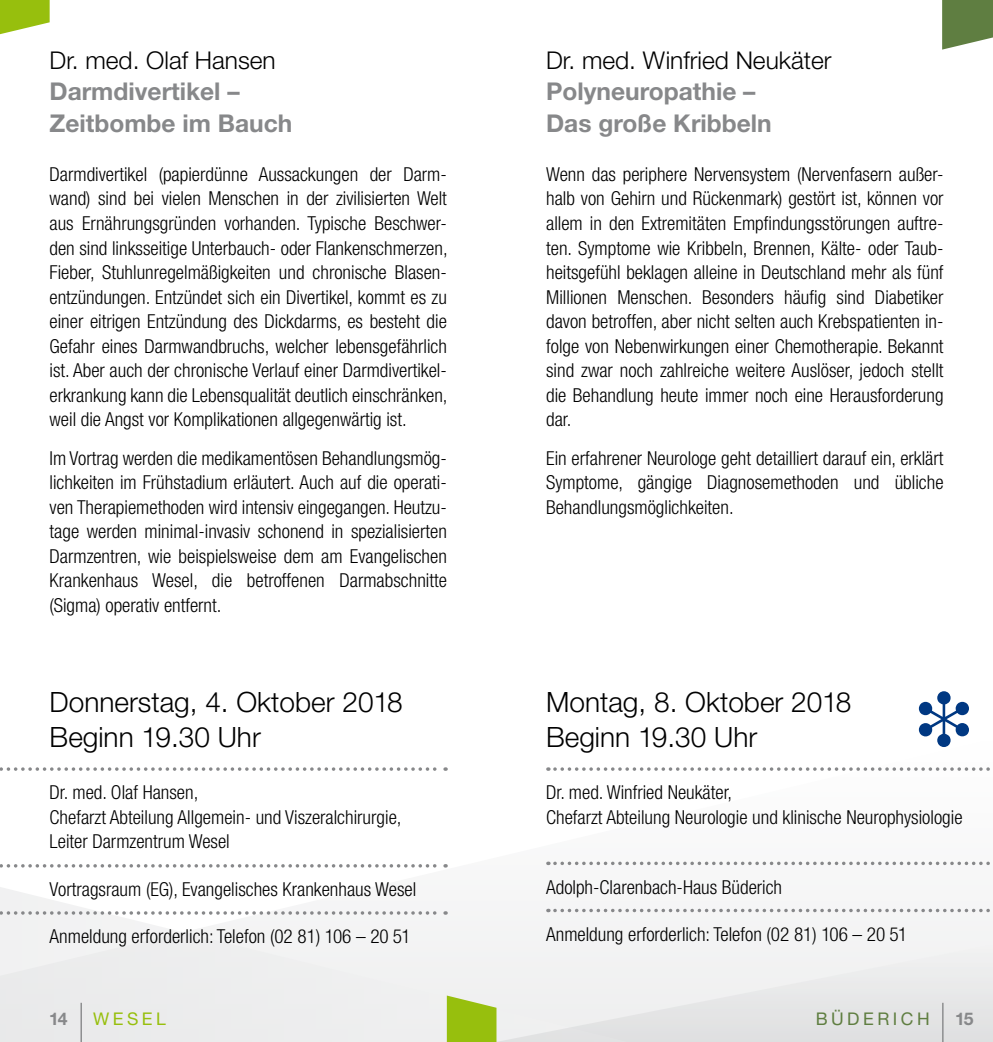
<style>
.page{position:relative;width:993px;height:1042px;background:#fff}
.page>*{position:absolute;margin:0;border:0;box-sizing:border-box;transform-origin:0 0}
.t1{font:300 28px/35px "Helvetica Neue";color:#000}
.t2{font:700 24.5px/31.5px "Helvetica Neue";color:#87888a}
.t3{font:300 24.5px "Helvetica Neue";color:#000}
.t4{font:300 condensed 19.25px/24.5px "Helvetica Neue";color:#000;text-align:justify}
.t5{font:17.5px "Helvetica Neue";letter-spacing:.2em;color:#5f7e41}
.t6{font:17.5px "Helvetica Neue";letter-spacing:.2em;color:#97bf0d}
.t7{font:700 17.5px "Helvetica Neue";color:#87888a}
</style>
<div class="page">
<svg style="left:0;top:887px;width:992px;height:155px"></svg>
<svg style="left:422px;top:941px;width:570px;height:101px"></svg>
<svg style="left:942px;top:0;width:50px;height:50px;background:#738e59"></svg>
<svg style="left:0;top:0;width:50px;height:34px"></svg>
<hr style="left:941px;top:1003px;width:2px;height:39px;background:#87888a">
<hr style="left:80px;top:1003px;width:2px;height:39px;background:#87888a">
<svg style="left:554px;top:767px;width:436px;height:4px"></svg>
<svg style="left:554px;top:861px;width:436px;height:4px"></svg>
<svg style="left:554px;top:909px;width:438px;height:3px"></svg>
<svg style="left:0;top:767px;width:446px;height:4px"></svg>
<svg style="left:0;top:864px;width:446px;height:3px"></svg>
<svg style="left:0;top:911px;width:446px;height:4px"></svg>
<svg style="left:446px;top:995px;width:50px;height:47px;background:#a4c630"></svg>
<p class="t3" style="left:50px;top:45px;width:228px">Dr. med. Olaf Hansen</p>
<p class="t2" style="left:50px;top:75px;width:244px">Darmdivertikel –<br>Zeitbombe im Bauch</p>
<p class="t4" style="left:50px;top:162px;width:399px">Darmdivertikel (papierdünne Aussackungen der Darm&shy;wand) sind bei vielen Menschen in der zivilisierten Welt aus Ernährungsgründen vorhanden. Typische Beschwer&shy;den sind linksseitige Unterbauch- oder Flankenschmerzen, Fieber, Stuhlunregelmäßigkeiten und chronische Blasen&shy;entzündungen. Entzündet sich ein Divertikel, kommt es zu einer eitrigen Entzündung des Dickdarms, es besteht die Gefahr eines Darmwandbruchs, welcher lebensgefährlich ist. Aber auch der chronische Verlauf einer Darmdivertikel&shy;erkrankung kann die Lebensqualität deutlich einschränken, weil die Angst vor Komplikationen allgegenwärtig ist.</p>
<p class="t4" style="left:50px;top:445px;width:399px">Im Vortrag werden die medikamentösen Behandlungsmög&shy;lichkeiten im Frühstadium erläutert. Auch auf die operati&shy;ven Therapiemethoden wird intensiv eingegangen. Heutzu&shy;tage werden minimal-invasiv schonend in spezialisierten Darmzentren, wie beispielsweise dem am Evangelischen Krankenhaus Wesel, die betroffenen Darmabschnitte (Sigma) operativ entfernt.</p>
<h1 class="t1" style="left:50px;top:684px;width:354px">Donnerstag, 4. Oktober 2018<br>Beginn 19.30 Uhr</h1>
<p class="t4" style="left:50px;top:780px;width:353px;text-align:left">Dr. med. Olaf Hansen,<br>Chefarzt Abteilung Allgemein- und Viszeralchirurgie,<br>Leiter Darmzentrum Wesel</p>
<p class="t4" style="left:50px;top:877px;width:368px">Vortragsraum (EG), Evangelisches Krankenhaus Wesel</p>
<p class="t4" style="left:50px;top:924px;width:362px">Anmeldung erforderlich: Telefon (02 81) 106 – 20 51</p>
<p class="t3" style="left:546px;top:45px;width:287px">Dr. med. Winfried Neukäter</p>
<p class="t2" style="left:546px;top:75px;width:227px">Polyneuropathie –<br>Das große Kribbeln</p>
<p class="t4" style="left:546px;top:162px;width:399px">Wenn das periphere Nervensystem (Nervenfasern außer&shy;halb von Gehirn und Rückenmark) gestört ist, können vor allem in den Extremitäten Empfindungsstörungen auftre&shy;ten. Symptome wie Kribbeln, Brennen, Kälte- oder Taub&shy;heitsgefühl beklagen alleine in Deutschland mehr als fünf Millionen Menschen. Besonders häufig sind Diabetiker davon betroffen, aber nicht selten auch Krebspatienten in&shy;folge von Nebenwirkungen einer Chemotherapie. Bekannt sind zwar noch zahlreiche weitere Auslöser, jedoch stellt die Behandlung heute immer noch eine Herausforderung dar.</p>
<p class="t4" style="left:546px;top:445px;width:399px">Ein erfahrener Neurologe geht detailliert darauf ein, erklärt Symptome, gängige Diagnosemethoden und übliche Behandlungsmöglichkeiten.</p>
<h1 class="t1" style="left:546px;top:684px;width:307px">Montag, 8. Oktober 2018<br>Beginn 19.30 Uhr</h1>
<p class="t4" style="left:546px;top:780px;width:418px">Dr. med. Winfried Neukäter,<br>Chefarzt Abteilung Neurologie und klinische Neurophysiologie</p>
<p class="t4" style="left:546px;top:874px;width:237px">Adolph-Clarenbach-Haus Büderich</p>
<p class="t4" style="left:546px;top:921px;width:362px">Anmeldung erforderlich: Telefon (02 81) 106 – 20 51</p>
<p class="t7" style="left:49px;top:1007px;width:20px">14</p>
<p class="t6" style="left:93px;top:1008px;width:74px">WESEL</p>
<p class="t5" style="left:815px;top:1008px;width:115px">BÜDERICH</p>
<p class="t7" style="left:954px;top:1007px;width:20px">15</p>
</div>
